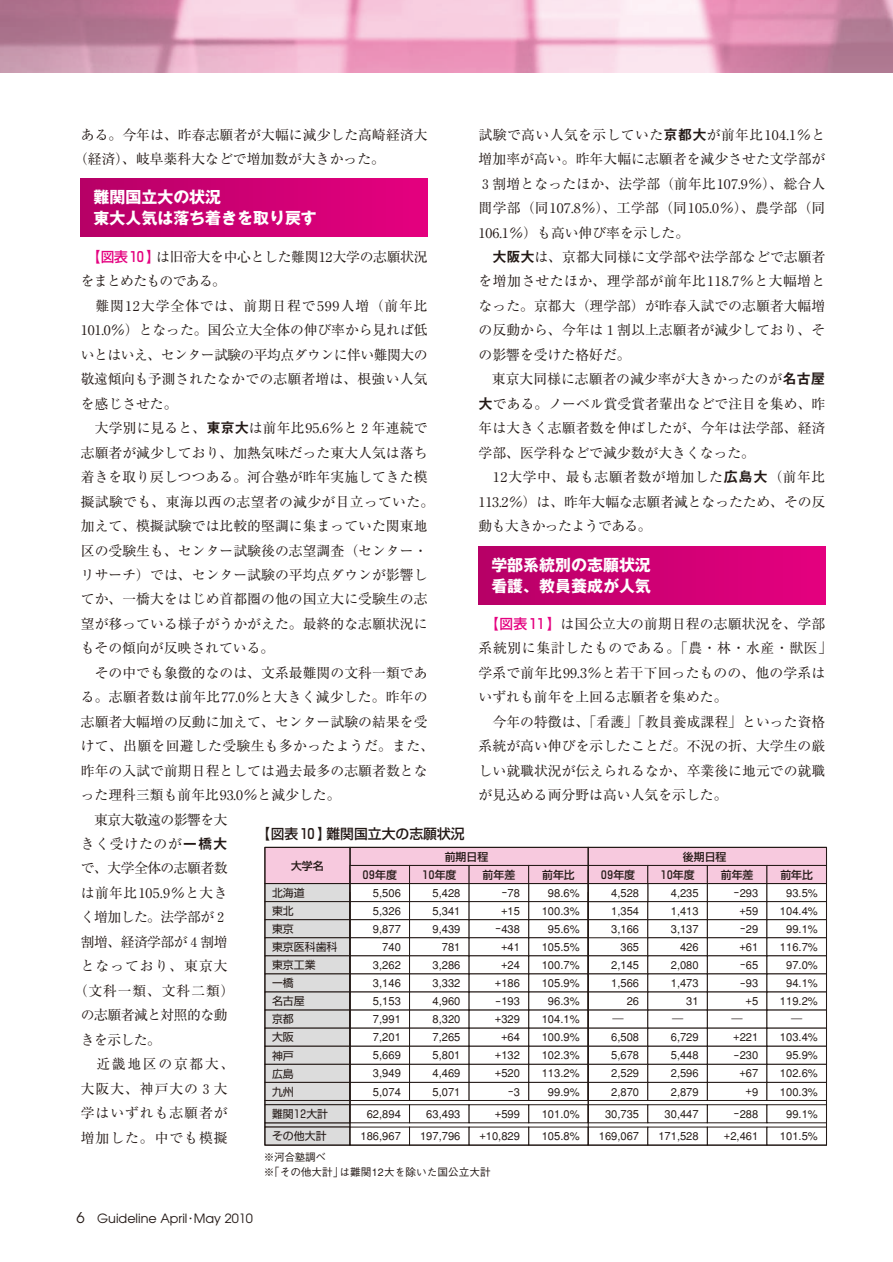
<style>
.page{position:relative;width:893px;height:1262px;background:#fff}
.page>*{position:absolute;margin:0;border:0;box-sizing:border-box;transform-origin:0 0}
.t1{font:700 15.9px/21.3px "Gothic MB101";color:#fff}
.t2{font:13.8px/24.5px "Ryumin";letter-spacing:.005em;color:#231916;text-align:justify}
.t3{font:13.8px "Ryumin";letter-spacing:-.04em;color:#231916}
.t4{font:13.8px "Ryumin";letter-spacing:.07em;color:#231916}
.t5{font:13.8px/24.5px "Ryumin";letter-spacing:-.025em;color:#231916}
.t6{font:13.8px "Ryumin";letter-spacing:.025em;color:#231916}
.t7{font:500 13.8px "Shin Go";color:#231916}
.t8{font:13.8px "Ryumin";letter-spacing:.06em;color:#231916}
.t9{font:13.8px "Ryumin";letter-spacing:.055em;color:#231916}
.t10{font:13.8px "Ryumin";letter-spacing:.125em;color:#231916}
.t11{font:12.75px "Avant Garde";color:#231916}
.t12{font:500 12.15px "Gothic BBB";color:#231916;scale:1.5 1}
.t13{font:500 11.1px/18px "Gothic BBB";color:#231916;text-align:center}
.t14{font:10.95px/18px "Shin Go";color:#231916}
.t15{font:500 10.95px "Shin Go";color:#231916}
.t16{font:500 10.65px/14.9px "Gothic BBB";color:#231916}
.s1{font-family:"Midashi Go MB31";font-size:14.4px}
.s2{font-family:"Shin Go";font-weight:500;color:#e4007f}
.s3{font-size:12.15px}
.s4{font-size:11.1px}
.s5{font-size:14.85px}
.s6{font-family:"Ryumin";font-weight:300}
</style>
<div class="page">
<svg style="left:264px;top:846px;width:563px;height:300px"></svg>
<div style="left:478px;top:546px;width:347px;height:58px;background:linear-gradient(to right,#b70067,#e50080)"></div>
<img style="left:0;top:0;width:892px;height:72px">
<div style="left:81px;top:179px;width:346px;height:57px;background:linear-gradient(to right,#b70067,#e50080)"></div>
<p class="t2" style="left:478px;top:124px;width:348px">試験で高い人気を示していた<span class="s1">京都大</span>が前年比104.1％と増加率が高い。昨年大幅に志願者を減少させた文学部が３割増となったほか、法学部（前年比107.9％）、総合人間学部（同107.8％）、工学部（同105.0％）、農学部（同106.1％）も高い伸び率を示した。</p>
<p class="t2" style="left:478px;top:246px;width:348px;text-indent:14px"><span class="s1">大阪大</span>は、京都大同様に文学部や法学部などで志願者を増加させたほか、理学部が前年比118.7％と大幅増となった。京都大（理学部）が昨春入試での志願者大幅増の反動から、今年は１割以上志願者が減少しており、その影響を受けた格好だ。</p>
<p class="t2" style="left:478px;top:369px;width:348px;text-indent:13px">東京大同様に志願者の減少率が大きかったのが<span class="s1">名古屋大</span>である。ノーベル賞受賞者輩出などで注目を集め、昨年は大きく志願者数を伸ばしたが、今年は法学部、経済学部、医学科などで減少数が大きくなった。</p>
<p class="t2" style="left:478px;top:466px;width:348px;text-indent:14px">12大学中、最も志願者数が増加した<span class="s1">広島大</span>（前年比113.2％）は、昨年大幅な志願者減となったため、その反動も大きかったようである。</p>
<p class="t2" style="left:74px;top:124px;width:355px;text-indent:7px">ある。今年は、昨春志願者が大幅に減少した高崎経済大（経済）、岐阜薬科大などで増加数が大きかった。</p>
<p class="t1" style="left:94px;top:188px;width:225px">難関国立大の状況<br>東大人気は落ち着きを取り戻す</p>
<p class="t5" style="left:81px;top:246px;width:348px;text-indent:6px"><span class="s2">【図表１０】</span>は旧帝大を中心とした難関12大学の志願状況をまとめたものである。</p>
<p class="t2" style="left:81px;top:295px;width:348px;text-indent:15px">難関12大学全体では、前期日程で599人増（前年比101.0％）となった。国公立大全体の伸び率から見れば低いとはいえ、センター試験の平均点ダウンに伴い難関大の敬遠傾向も予測されたなかでの志願者増は、根強い人気を感じさせた。</p>
<p class="t2" style="left:81px;top:418px;width:355px;text-align:left;text-indent:14px">大学別に見ると、<span class="s1">東京大</span>は前年比95.6％と２年連続で志願者が減少しており、加熱気味だった東大人気は落ち着きを取り戻しつつある。河合塾が昨年実施してきた模擬試験でも、東海以西の志望者の減少が目立っていた。加えて、模擬試験では比較的堅調に集まっていた関東地区の受験生も、センター試験後の志望調査（センター・リサーチ）では、センター試験の平均点ダウンが影響してか、一橋大をはじめ首都圏の他の国立大に受験生の志望が移っている様子がうかがえた。最終的な志願状況にもその傾向が反映されている。</p>
<p class="t2" style="left:95px;top:662px;width:334px">その中でも象徴的なのは、文系最難関の文科一類であ</p>
<p class="t2" style="left:81px;top:686px;width:348px">る。志願者数は前年比77.0％と大きく減少した。昨年の</p>
<p class="t2" style="left:81px;top:711px;width:348px">志願者大幅増の反動に加えて、センター試験の結果を受</p>
<p class="t6" style="left:81px;top:741px;width:355px">けて、出願を回避した受験生も多かったようだ。また、</p>
<p class="t2" style="left:81px;top:760px;width:348px">昨年の入試で前期日程としては過去最多の志願者数とな</p>
<p class="t2" style="left:81px;top:784px;width:261px">った理科三類も前年比93.0％と減少した。</p>
<p class="t3" style="left:94px;top:814px;width:135px">東京大敬遠の影響を大</p>
<p class="t9" style="left:81px;top:839px;width:148px">きく受けたのが<span class="s1">一橋大</span></p>
<p class="t3" style="left:81px;top:863px;width:148px">で、大学全体の志願者数</p>
<p class="t6" style="left:81px;top:888px;width:148px">は前年比105.9％と大き</p>
<p class="t3" style="left:81px;top:912px;width:148px">く増加した。法学部が２</p>
<p class="t3" style="left:81px;top:937px;width:148px">割増、経済学部が４割増</p>
<p class="t4" style="left:81px;top:961px;width:148px">となっており、東京大</p>
<p class="t8" style="left:74px;top:985px;width:162px">（文科一類、文科二類）</p>
<p class="t3" style="left:81px;top:1010px;width:148px">の志願者減と対照的な動</p>
<p class="t2" style="left:81px;top:1029px;width:82px">きを示した。</p>
<p class="t10" style="left:96px;top:1059px;width:140px">近畿地区の京都大、</p>
<p class="t4" style="left:81px;top:1083px;width:148px">大阪大、神戸大の３大</p>
<p class="t4" style="left:81px;top:1108px;width:148px">学はいずれも志願者が</p>
<p class="t4" style="left:81px;top:1132px;width:148px">増加した。中でも模擬</p>
<p class="t1" style="left:491px;top:556px;width:161px">学部系統別の志願状況看護、教員養成が人気</p>
<p class="t2" style="left:478px;top:613px;width:355px;text-align:left;text-indent:7px"><span class="s2">【図表１１】</span>は国公立大の前期日程の志願状況を、学部系統別に集計したものである。「農・林・水産・獣医」学系で前年比99.3％と若干下回ったものの、他の学系はいずれも前年を上回る志願者を集めた。</p>
<p class="t2" style="left:478px;top:711px;width:348px;text-indent:14px">今年の特徴は、「看護」「教員養成課程」といった資格系統が高い伸びを示したことだ。不況の折、大学生の厳しい就職状況が伝えられるなか、卒業後に地元での就職が見込める両分野は高い人気を示した。</p>
<p class="t7" style="left:257px;top:829px;width:209px">【図表１０】難関国立大の志願状況</p>
<p class="t15" style="left:444px;top:852px;width:45px">前期日程</p>
<p class="t15" style="left:683px;top:852px;width:45px">後期日程</p>
<p class="t15" style="left:420px;top:870px;width:38px">１０年度</p>
<p class="t15" style="left:542px;top:870px;width:34px">前年比</p>
<p class="t15" style="left:291px;top:861px;width:34px">大学名</p>
<p class="t15" style="left:360px;top:870px;width:38px">０９年度</p>
<p class="t15" style="left:482px;top:870px;width:34px">前年差</p>
<p class="t13" style="left:495px;top:885px;width:27px"><span class="s3">-</span>78 +15 <span class="s3">-</span>438 +41 +24 +186 <span class="s3">-</span>193 +329 +64 +132 +520</p>
<p class="t12" style="left:507px;top:1085px;width:10px">-<span class="s4">3</span></p>
<p class="t13" style="left:479px;top:1104px;width:42px;line-height:22.4px;text-align:right">+599 +10,829</p>
<p class="t15" style="left:598px;top:870px;width:38px">０９年度</p>
<p class="t15" style="left:658px;top:870px;width:38px">１０年度</p>
<p class="t15" style="left:780px;top:870px;width:34px">前年比</p>
<p class="t13" style="left:611px;top:885px;width:29px;text-align:right">4,528<br>1,354<br>3,166<br>365<br>2,145<br>1,566<br>26</p>
<p class="t13" style="left:611px;top:1029px;width:29px;text-align:justify">6,508<br>5,678<br>2,529<br>2,870</p>
<p class="t13" style="left:598px;top:1104px;width:42px;line-height:22.4px">30,735<br>169,067</p>
<p class="t15" style="left:720px;top:870px;width:34px">前年差</p>
<p class="t13" style="left:733px;top:885px;width:26px;text-align:right"><span class="s3">-</span>293 +59 <span class="s3">-</span>29 +61 <span class="s3">-</span>65 <span class="s3">-</span>93 +5</p>
<p class="t13" style="left:733px;top:1029px;width:27px;text-align:right">+221 <span class="s3">-</span>230 +67 +9</p>
<p class="t13" style="left:723px;top:1104px;width:36px;line-height:22.4px;text-align:right"><span class="s3">-</span>288 +2,461</p>
<p class="t14" style="left:272px;top:885px;width:67px">北海道<br>東北<br>東京<br>東京医科歯科東京工業<br>一橋<br>名古屋<br>京都<br>大阪<br>神戸<br>広島<br>九州</p>
<p class="t14" style="left:272px;top:1104px;width:58px;line-height:22.4px">難関１２大計その他大計</p>
<p class="t13" style="left:432px;top:885px;width:29px;text-align:right">5,428<br>5,341<br>9,439<br>781<br>3,286<br>3,332<br>4,960<br>8,320<br>7,265<br>5,801<br>4,469<br>5,071</p>
<p class="t13" style="left:420px;top:1104px;width:42px;line-height:22.4px">63,493<br>197,796</p>
<p class="t13" style="left:670px;top:885px;width:29px;text-align:right">4,235<br>1,413<br>3,137<br>426<br>2,080<br>1,473<br>31</p>
<p class="t13" style="left:670px;top:1029px;width:29px;text-align:justify">6,729<br>5,448<br>2,596<br>2,879</p>
<p class="t13" style="left:658px;top:1104px;width:42px;line-height:22.4px">30,447<br>171,528</p>
<p class="t13" style="left:541px;top:885px;width:39px">98.6%<br>100.3%<br>95.6%<br>105.5%<br>100.7%<br>105.9%<br>96.3%<br>104.1%<br>100.9%<br>102.3%<br>113.2%<br>99.9%</p>
<p class="t13" style="left:541px;top:1104px;width:39px;line-height:22.4px;text-align:left">101.0%<br>105.8%</p>
<p class="t13" style="left:780px;top:885px;width:39px">93.5%<br>104.4%<br>99.1%<br>116.7%<br>97.0%<br>94.1%<br>119.2%</p>
<p class="t13" style="left:780px;top:1029px;width:39px">103.4%<br>95.9%<br>102.6%<br>100.3%</p>
<p class="t13" style="left:780px;top:1104px;width:39px;line-height:22.4px">99.1%<br>101.5%</p>
<p class="t13" style="left:373px;top:885px;width:29px;text-align:right">5,506<br>5,326<br>9,877<br>740<br>3,262<br>3,146<br>5,153<br>7,991<br>7,201<br>5,669<br>3,949<br>5,074</p>
<p class="t13" style="left:360px;top:1104px;width:42px;line-height:22.4px">62,894<br>186,967</p>
<p class="t13" style="left:612px;top:1011px;width:13px">―</p>
<p class="t13" style="left:791px;top:1011px;width:13px">―</p>
<p class="t13" style="left:672px;top:1011px;width:13px">―</p>
<p class="t13" style="left:731px;top:1011px;width:13px">―</p>
<p class="t16" style="left:264px;top:1151px;width:228px">※河合塾調べ<br>※「その他大計」は難関12大を除いた国公立大計</p>
<p class="t11" style="left:77px;top:1213px;width:178px"><span class="s5">6</span> Guideline April<span class="s6">･</span>May 2010</p>
</div>
